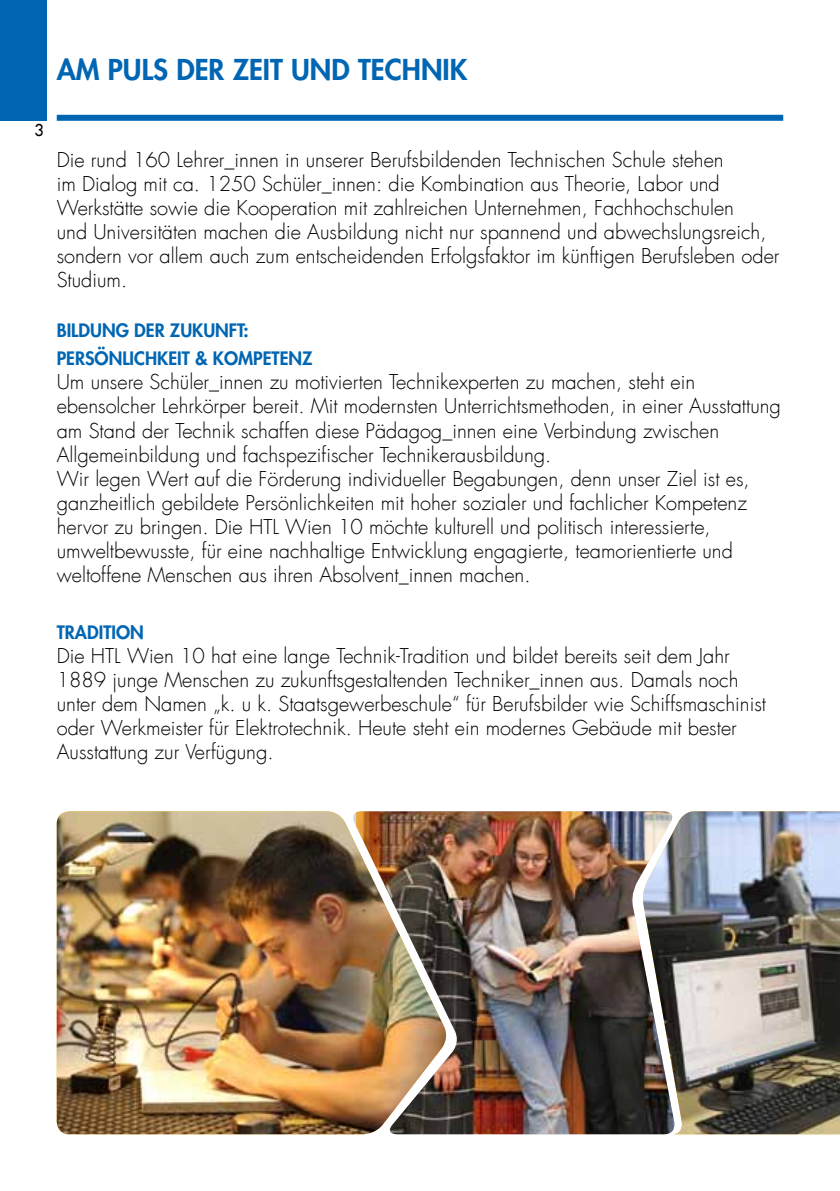
<style>
.page{position:relative;width:840px;height:1191px;background:#fff}
.page>*{position:absolute;margin:0;border:0;box-sizing:border-box;transform-origin:0 0}
.t1{font:800 28px "Futura LT";color:#0066b3}
.t2{font:300 20px/24px "Futura LT";color:#000}
.t3{font:800 18px "Futura LT";color:#0066b3}
.t4{font:16px "Futura LT";color:#000}
</style>
<div class="page">
<div style="left:0;top:0;width:46px;height:121px;background:#0066b3"></div>
<div style="left:57px;top:115px;width:725px;height:6px;background:#0066b3"></div>
<img style="left:57px;top:811px;width:292px;height:323px">
<img style="left:676px;top:811px;width:163px;height:323px">
<svg style="left:349px;top:813px;width:7px;height:321px;background:#937354"></svg>
<img style="left:356px;top:811px;width:320px;height:323px">
<h1 class="t1" style="left:57px;top:51px;width:412px">AM PULS DER ZEIT UND TECHNIK</h1>
<p class="t4" style="left:34px;top:119px;width:11px">3</p>
<p class="t2" style="left:57px;top:148px;width:723px">Die rund 160 Lehrer_innen in unserer Berufsbildenden Technischen Schule stehen<br>im Dialog mit ca. 1250 Schüler_innen: die Kombination aus Theorie, Labor und Werkstätte sowie die Kooperation mit zahlreichen Unternehmen, Fachhochschulen<br>und Universitäten machen die Ausbildung nicht nur spannend und abwechslungsreich, sondern vor allem auch zum entscheidenden Erfolgsfaktor im künftigen Berufsleben oder Studium.</p>
<p class="t3" style="left:57px;top:318px;width:21px">BILDUN</p>
<p class="t3" style="left:116px;top:318px;width:30px">G DER</p>
<p class="t3" style="left:170px;top:318px;width:24px">ZUKUN</p>
<p class="t3" style="left:229px;top:318px;width:21px">FT:</p>
<p class="t3" style="left:57px;top:347px;width:62px">PERSÖNLICHKEIT</p>
<p class="t3" style="left:195px;top:347px;width:41px">&amp; KOMPETENZ</p>
<p class="t2" style="left:57px;top:371px;width:725px">Um unsere Schüler_innen zu motivierten Technikexperten zu machen, steht ein ebensolcher Lehrkörper bereit. Mit modernsten Unterrichtsmethoden, in einer Ausstattung am Stand der Technik schaffen diese Pädagog_innen eine Verbindung zwischen Allgemeinbildung und fachspezifischer Technikerausbildung.<br>Wir legen Wert auf die Förderung individueller Begabungen, denn unser Ziel ist es, ganzheitlich gebildete Persönlichkeiten mit hoher sozialer und fachlicher Kompetenz hervor zu bringen. Die HTL Wien 10 möchte kulturell und politisch interessierte, umweltbewusste, für eine nachhaltige Entwicklung engagierte, teamorientierte und weltoffene Menschen aus ihren Absolvent_innen machen.</p>
<p class="t3" style="left:57px;top:620px;width:19px">TRADITION</p>
<p class="t2" style="left:57px;top:644px;width:710px">Die HTL Wien 10 hat eine lange Technik-Tradition und bildet bereits seit dem Jahr 1889 junge Menschen zu zukunftsgestaltenden Techniker_innen aus. Damals noch unter dem Namen „k. u k. Staatsgewerbeschule“ für Berufsbilder wie Schiffsmaschinist oder Werkmeister für Elektrotechnik. Heute steht ein modernes Gebäude mit bester Ausstattung zur Verfügung.</p>
</div>
